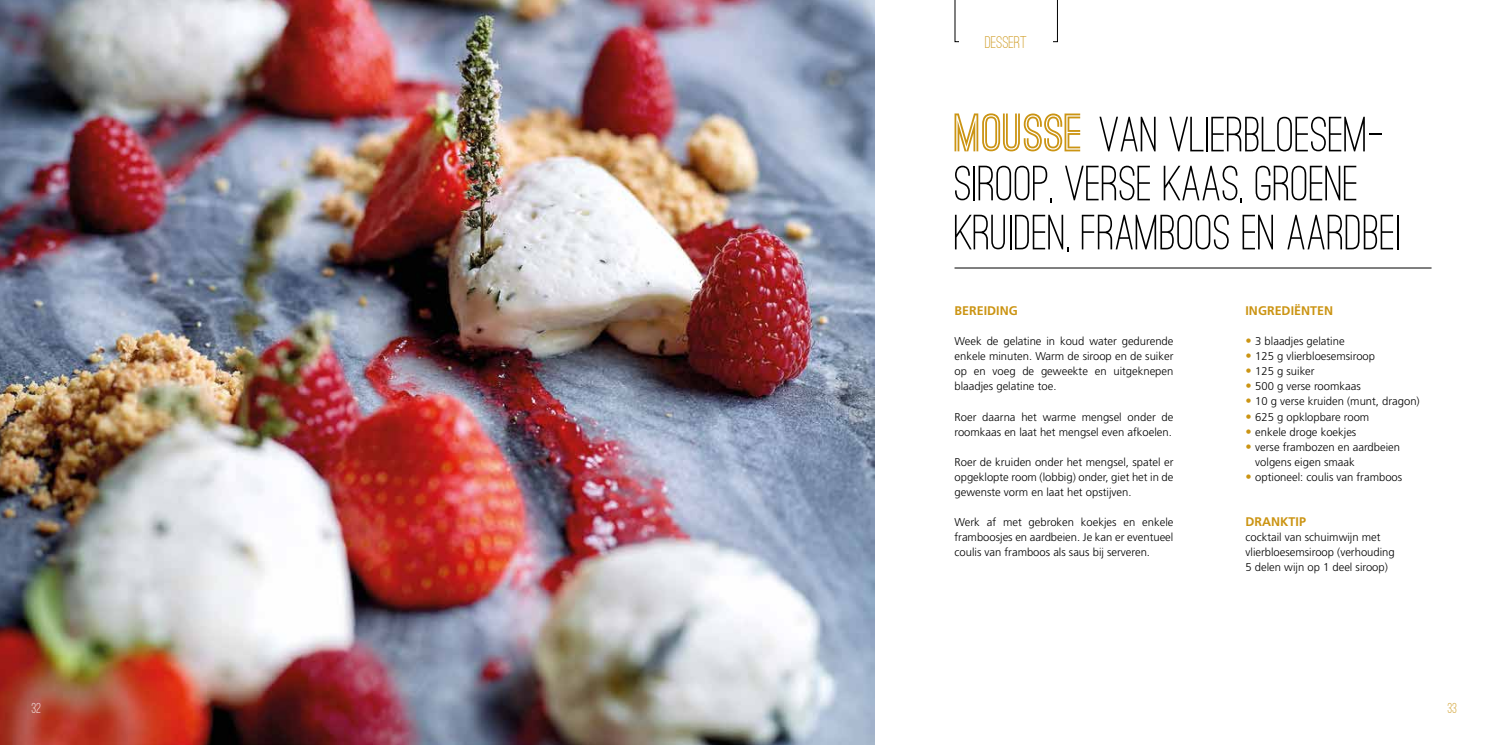
<style>
.page{position:relative;width:1489px;height:745px;background:#fff}
.page>*{position:absolute;margin:0;border:0;box-sizing:border-box;transform-origin:0 0}
.t1{font:500 51.38px/49px "Ostrich Sans";color:#000}
.t2{font:500 17.5px "Ostrich Sans";color:#cb9413}
.t3{font:500 15px "Ostrich Sans";color:#cb9413}
.t4{font:500 15px "Ostrich Sans";color:#fff}
.t5{font:700 12.5px "Frutiger LT Pro";color:#cb9413}
.t6{font:300 11.25px/15px "Frutiger LT Pro";color:#000;text-align:justify}
.s1{font-weight:700;color:#cb9413}
.s2{font-size:12.5px;color:#cb9413}
</style>
<div class="page">
<img style="left:0;top:0;width:874px;height:744px">
<svg style="left:954px;top:0;width:103px;height:42px"></svg>
<div style="left:959px;top:35px;width:93px;height:13px;background:#fff"></div>
<hr style="left:954px;top:267px;width:477px;height:1px;background:#000">
<h3 class="t4" style="left:32px;top:698px;width:11px">32</h3>
<h2 class="t2" style="left:985px;top:32px;width:43px">DESSERT</h2>
<h1 class="t1" style="left:954px;top:109px;width:448px"><span class="s1">MOUSSE</span> VAN VLIERBLOESEM-<br>SIROOP, VERSE KAAS, GROENE<br>KRUIDEN, FRAMBOOS EN AARDBEI</h1>
<p class="t5" style="left:954px;top:303px;width:65px">BEREIDING</p>
<p class="t6" style="left:954px;top:334px;width:220px">Week de gelatine in koud water gedurende enkele minuten. Warm de siroop en de suiker op en voeg de geweekte en uitgeknepen blaadjes gelatine toe.</p>
<p class="t6" style="left:954px;top:409px;width:220px">Roer daarna het warme mengsel onder de roomkaas en laat het mengsel even afkoelen.</p>
<p class="t6" style="left:954px;top:454px;width:220px">Roer de kruiden onder het mengsel, spatel er opgeklopte room (lobbig) onder, giet het in de gewenste vorm en laat het opstijven.</p>
<p class="t6" style="left:954px;top:514px;width:220px">Werk af met gebroken koekjes en enkele framboosjes en aardbeien. Je kan er eventueel coulis van framboos als saus bij serveren.</p>
<p class="t5" style="left:1245px;top:303px;width:89px">INGREDIËNTEN</p>
<p class="t6" style="left:1245px;top:334px;width:101px"><span class="s2">•</span> 3 blaadjes gelatine</p>
<p class="t6" style="left:1245px;top:349px;width:131px"><span class="s2">•</span> 125 g vlierbloesemsiroop</p>
<p class="t6" style="left:1245px;top:364px;width:71px"><span class="s2">•</span> 125 g suiker</p>
<p class="t6" style="left:1245px;top:379px;width:117px"><span class="s2">•</span> 500 g verse roomkaas</p>
<p class="t6" style="left:1245px;top:394px;width:176px"><span class="s2">•</span> 10 g verse kruiden (munt, dragon)</p>
<p class="t6" style="left:1245px;top:409px;width:125px"><span class="s2">•</span> 625 g opklopbare room</p>
<p class="t6" style="left:1245px;top:424px;width:112px"><span class="s2">•</span> enkele droge koekjes</p>
<p class="t6" style="left:1255px;top:439px;width:146px;text-indent:-10px"><span class="s2">•</span> verse frambozen en aardbeien volgens eigen smaak</p>
<p class="t6" style="left:1245px;top:469px;width:158px"><span class="s2">•</span> optioneel: coulis van framboos</p>
<p class="t5" style="left:1245px;top:513px;width:62px">DRANKTIP</p>
<p class="t6" style="left:1245px;top:529px;width:151px;text-align:left">cocktail van schuimwijn met vlierbloesemsiroop (verhouding<br>5 delen wijn op 1 deel siroop)</p>
<h3 class="t3" style="left:1447px;top:698px;width:11px">33</h3>
</div>
